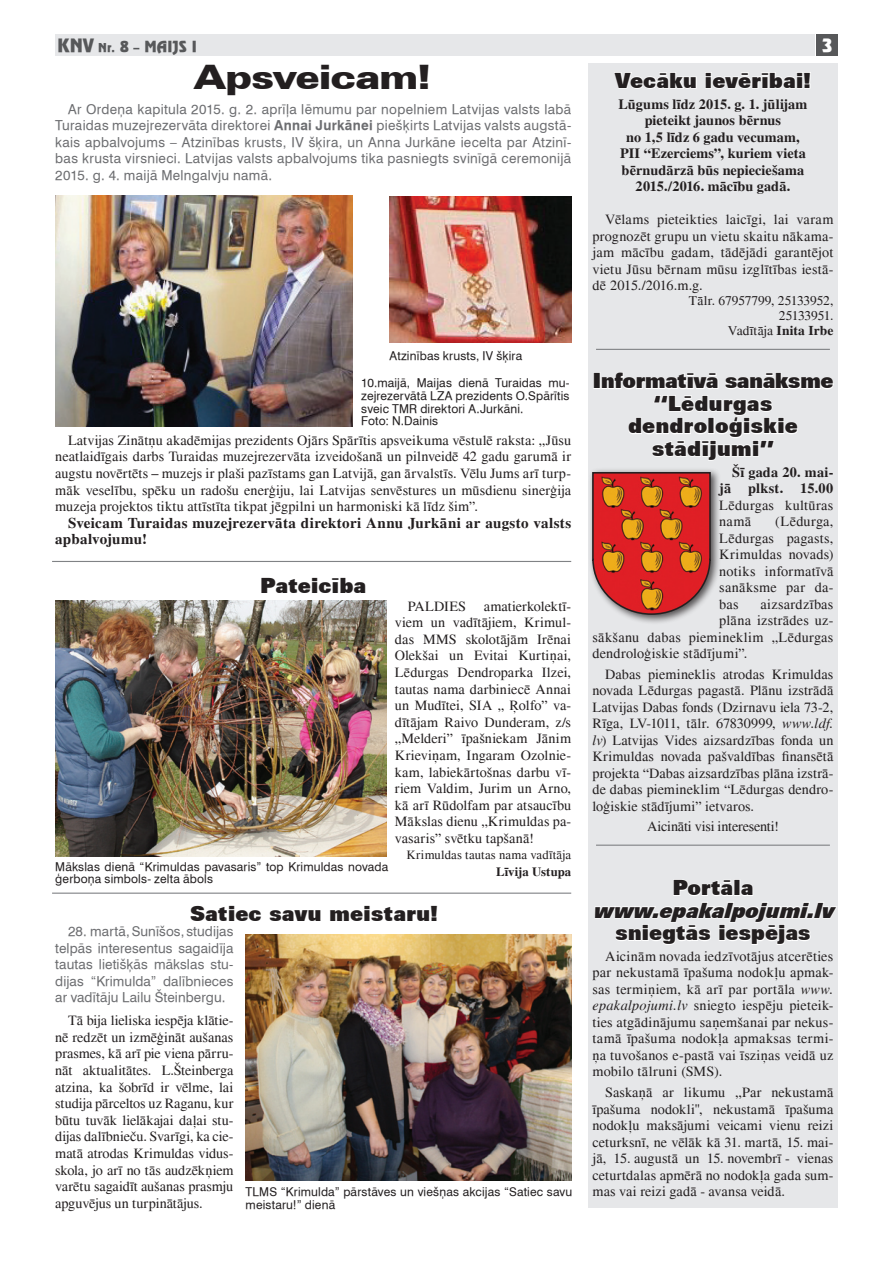
<style>
.page{position:relative;width:893px;height:1263px;background:#fff}
.page>*{position:absolute;margin:0;border:0;box-sizing:border-box;transform-origin:0 0}
.t1{font:900 expanded 33px "Zurich TL";letter-spacing:-.005em;color:#231f20}
.t2{font:900 21px/22.5px "Zurich TL";letter-spacing:-.005em;color:#231f20;text-align:center}
.t3{font:italic 900 21px "Zurich TL";color:#231f20}
.t4{font:18px "Revue TL";color:#fff}
.t5{font:700 15px/16.6px "Times";letter-spacing:.02em;color:#231f20}
.t6{font:15px "Revue TL";letter-spacing:.005em;color:#57585a}
.t7{font:14.25px/16.5px "Times";letter-spacing:.01em;color:#231f20;text-align:justify}
.t8{font:700 14.25px/16.5px "Times";letter-spacing:.005em;color:#231f20;text-align:center}
.t9{font:14.25px "Times";letter-spacing:-.015em;color:#231f20}
.t10{font:13.5px/16.5px "Swiss 721 TL";letter-spacing:.02em;color:#6c6d70;text-align:justify}
.t11{font:13.5px/15px "Times";letter-spacing:-.015em;color:#231f20;text-align:right}
.t12{font:12.75px "Times";letter-spacing:.015em;color:#231f20}
.t13{font:700 12.75px "Times";letter-spacing:.005em;color:#231f20}
.t14{font:12px/12.8px "Swiss 721 TL";letter-spacing:.015em;color:#231f20}
.s1{font-size:18px}
.s2{font-size:12px}
.s3{font-weight:700}
.s4{font-style:italic}
</style>
<div class="page">
<div style="left:55px;top:34px;width:759px;height:22px;background:#e6e7e9"></div>
<div style="left:816px;top:34px;width:22px;height:22px;background:#57585a"></div>
<div style="left:588px;top:63px;width:250px;height:1145px;background:#e6e7e9"></div>
<svg style="left:614px;top:72px;width:83px;height:17px"></svg>
<svg style="left:705px;top:72px;width:106px;height:17px"></svg>
<hr style="left:596px;top:845px;width:234px;height:1px;background:#808285">
<svg style="left:594px;top:879px;width:243px;height:66px"></svg>
<div style="left:588px;top:468px;width:139px;height:163px;background:#231f20;opacity:.75"></div>
<svg style="left:591px;top:348px;width:243px;height:268px"></svg>
<img style="left:55px;top:600px;width:331px;height:254px">
<img style="left:245px;top:934px;width:326px;height:245px">
<hr style="left:52px;top:561px;width:519px;height:1px;background:#808285">
<hr style="left:52px;top:892px;width:519px;height:2px;background:#808285">
<img style="left:55px;top:195px;width:298px;height:232px">
<img style="left:390px;top:196px;width:181px;height:147px">
<img style="left:245px;top:934px;width:77px;height:73px">
<div style="left:238px;top:1179px;width:365px;height:52px;background:#fff"></div>
<div style="left:48px;top:854px;width:372px;height:52px;background:#fff"></div>
<p class="t6" style="left:57px;top:37px;width:141px"><span class="s1">KNV</span> <span class="s2">Nr.</span> 8 <span class="s2">–</span> MAIJS I</p>
<p class="t4" style="left:821px;top:34px;width:14px">3</p>
<h2 class="t2" style="left:615px;top:69px;width:197px">Vecāku ievērībai!</h2>
<p class="t8" style="left:618px;top:96px;width:191px">Lūgums līdz 2015. g. 1. jūlijam pieteikt jaunos bērnus<br>no 1,5 līdz 6 gadu vecumam,<br>PII “Ezerciems”, kuriem vieta bērnudārzā būs nepieciešama<br>2015./2016. mācību gadā.</p>
<p class="t7" style="left:592px;top:211px;width:242px;text-indent:13px">Vēlams pieteikties laicīgi, lai varam prognozēt grupu un vietu skaitu nākama&shy;jam mācību gadam, tādējādi garantējot vietu Jūsu bērnam mūsu izglītības iestā&shy;dē 2015./2016.m.g.</p>
<p class="t11" style="left:689px;top:293px;width:146px">Tālr. 67957799, 25133952,<br>25133951.<br>Vadītāja <span class="s3">Inita Irbe</span></p>
<h2 class="t2" style="left:592px;top:369px;width:242px">Informatīvā sanāksme “Lēdurgas dendroloģiskie stādījumi”</h2>
<p class="t8" style="left:719px;top:464px;width:116px;text-align:right">Šī gada 20. mai&shy;jā plkst. 15.00</p>
<p class="t7" style="left:719px;top:497px;width:116px">Lēdurgas kultūras namā</p>
<h1 class="t1" style="left:195px;top:58px;width:238px">Apsveicam!</h1>
<p class="t10" style="left:55px;top:101px;width:517px;text-indent:13px">Ar Ordeņa kapitula 2015. g. 2. aprīļa lēmumu par nopelniem Latvijas valsts labā Turaidas muzejrezervāta direktorei <span class="s3">Annai Jurkānei</span> piešķirts Latvijas valsts augstā&shy;kais apbalvojums – Atzinības krusts, IV šķira, un Anna Jurkāne iecelta par Atzinī&shy;bas krusta virsnieci. Latvijas valsts apbalvojums tika pasniegts svinīgā ceremonijā 2015. g. 4. maijā Melngalvju namā.</p>
<p class="t14" style="left:390px;top:349px;width:134px">Atzinības krusts, IV šķira</p>
<p class="t14" style="left:361px;top:376px;width:210px">10.maijā, Maijas dienā Turaidas mu&shy;zejrezervātā LZA prezidents O.Spārītis sveic TMR direktori A.Jurkāni.<br>Foto: N.Dainis</p>
<p class="t7" style="left:55px;top:432px;width:517px;text-indent:13px">Latvijas Zinātņu akadēmijas prezidents Ojārs Spārītis apsveikuma vēstulē raksta: „Jūsu neatlaidīgais darbs Turaidas muzejrezervāta izveidošanā un pilnveidē 42 gadu garumā ir augstu novērtēts – muzejs ir plaši pazīstams gan Latvijā, gan ārvalstīs. Vēlu Jums arī turp&shy;māk veselību, spēku un radošu enerģiju, lai Latvijas senvēstures un mūsdienu sinerģija muzeja projektos tiktu attīstīta tikpat jēgpilni un harmoniski kā līdz šim”.</p>
<p class="t5" style="left:55px;top:515px;width:517px;text-indent:13px">Sveicam Turaidas muzejrezervāta direktori Annu Jurkāni ar augsto valsts apbalvojumu!</p>
<h2 class="t2" style="left:260px;top:574px;width:108px">Pateicība</h2>
<p class="t7" style="left:395px;top:598px;width:178px;text-indent:13px">PALDIES amatierkolektī&shy;viem un vadītājiem, Krimul&shy;das MMS skolotājām Irēnai Olekšai un Evitai Kurtiņai, Lēdurgas Dendroparka Ilzei, tautas nama darbiniecē Annai un Mudītei, SIA „ Ŗolfo” va&shy;dītājam Raivo Dunderam, z/s „Melderi” īpašniekam Jānim Krieviņam, Ingaram Ozolnie&shy;kam, labiekārtošnas darbu vī&shy;riem Valdim, Jurim un Arno, kā arī Rūdolfam par atsaucību Mākslas dienu „Krimuldas pa&shy;vasaris” svētku tapšanā!</p>
<p class="t12" style="left:407px;top:848px;width:166px">Krimuldas tautas nama vadītāja</p>
<p class="t13" style="left:496px;top:864px;width:77px">Līvija Ustupa</p>
<h2 class="t2" style="left:190px;top:902px;width:249px">Satiec savu meistaru!</h2>
<p class="t7" style="left:719px;top:513px;width:116px;text-indent:56px">(Lēdurga, Lēdurgas pagasts, Krimuldas novads) notiks informatīvā sanāksme par da&shy;bas</p>
<p class="t7" style="left:760px;top:596px;width:74px">aizsardzības</p>
<p class="t7" style="left:719px;top:612px;width:116px">plāna izstrādes uz-</p>
<p class="t7" style="left:592px;top:629px;width:242px">sākšanu dabas piemineklim „Lēdurgas</p>
<p class="t7" style="left:592px;top:645px;width:157px">dendroloģiskie stādījumi”.</p>
<p class="t7" style="left:592px;top:666px;width:242px;text-indent:13px">Dabas piemineklis atrodas Krimuldas novada Lēdurgas pagastā. Plānu izstrādā Latvijas Dabas fonds (Dzirnavu iela 73-2, Rīga, LV-1011, tālr. 67830999, <span class="s4">www.ldf. lv</span>) Latvijas Vides aizsardzības fonda un Krimuldas novada pašvaldības finansētā projekta “Dabas aizsardzības plāna izstrā&shy;de dabas piemineklim “Lēdurgas dendro&shy;loģiskie stādījumi” ietvaros.</p>
<p class="t9" style="left:647px;top:818px;width:133px">Aicināti visi interesenti!</p>
<p class="t14" style="left:55px;top:860px;width:335px">Mākslas dienā “Krimuldas pavasaris” top Krimuldas novada ģerboņa simbols- zelta ābols</p>
<h2 class="t2" style="left:672px;top:876px;width:83px">Portāla</h2>
<h2 class="t3" style="left:592px;top:897px;width:249px">www.epakalpojumi.lv</h2>
<h2 class="t2" style="left:615px;top:921px;width:197px">sniegtās iespējas</h2>
<p class="t7" style="left:592px;top:948px;width:242px;text-indent:13px">Aicinām novada iedzīvotājus atcerēties par nekustamā īpašuma nodokļu apmak&shy;sas termiņiem, kā arī par portāla <span class="s4">www. epakalpojumi.lv</span> sniegto iespēju pieteik&shy;ties atgādinājumu saņemšanai par nekus&shy;tamā īpašuma nodokļa apmaksas termi&shy;ņa tuvošanos e-pastā vai īsziņas veidā uz mobilo tālruni (SMS).</p>
<p class="t7" style="left:592px;top:1084px;width:242px;text-indent:13px">Saskaņā ar likumu ,,Par nekustamā īpašuma nodokli", nekustamā īpašuma nodokļu maksājumi veicami vienu reizi ceturksnī, ne vēlāk kā 31. martā, 15. mai&shy;jā, 15. augustā un 15. novembrī - vienas ceturtdalas apmērā no nodokļa gada sum&shy;mas vai reizi gadā - avansa veidā.</p>
<p class="t10" style="left:55px;top:923px;width:180px;text-indent:13px">28. martā, Sunīšos, studijas telpās interesentus sagaidīja tautas lietišķās mākslas stu&shy;dijas “Krimulda” dalībnieces ar vadītāju Lailu Šteinbergu.</p>
<p class="t7" style="left:55px;top:1012px;width:180px;text-indent:13px">Tā bija lieliska iespēja klātie&shy;nē redzēt un izmēģināt aušanas prasmes, kā arī pie viena pārru&shy;nāt aktualitātes. L.Šteinberga atzina, ka šobrīd ir vēlme, lai studija pārceltos uz Raganu, kur būtu tuvāk lielākajai daļai stu&shy;dijas dalībnieču. Svarīgi, ka cie&shy;matā atrodas Krimuldas vidus&shy;skola, jo arī no tās audzēkņiem varētu sagaidīt aušanas prasmju apguvējus un turpinātājus.</p>
<p class="t14" style="left:246px;top:1185px;width:328px">TLMS “Krimulda” pārstāves un viešņas akcijas “Satiec savu meistaru!” dienā</p>
</div>
